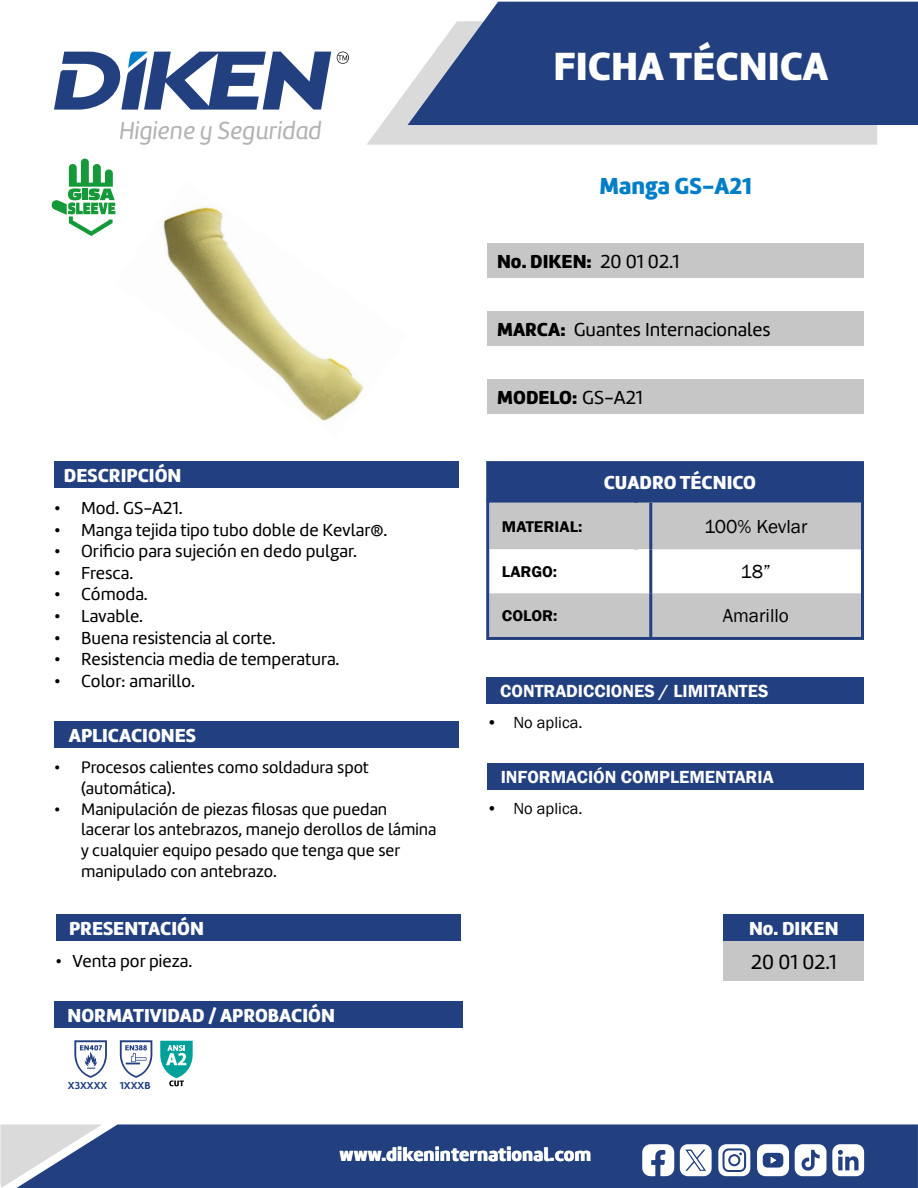
<style>
.page{position:relative;width:918px;height:1188px;background:#fff}
.page>*{position:absolute;margin:0;border:0;box-sizing:border-box;transform-origin:0 0}
.t1{font:40.8px "Amelia Basic Black";color:#fff}
.t2{font:25.5px "Amelia Basic Italic";color:#b3b2b2}
.t3{font:24px "Amelia Basic Black";color:#007fc8}
.t4{font:21px "Amelia Basic";color:#000}
.t5{font:19.5px "Amelia Basic Black";color:#fff}
.t6{font:19.5px "Amelia Basic Black";color:#000}
.t7{font:19.5px "Amelia Basic";color:#000}
.t8{font:19.35px "Franklin Gothic";color:#000}
.t9{font:18px "Amelia Basic";color:#000}
.t10{font:600 18px "Franklin Gothic";color:#fff}
.t11{font:17.25px/20.7px "Amelia Basic";color:#000}
.t12{font:16.5px "Franklin Gothic";color:#000}
.t13{font:600 15.9px "Franklin Gothic";color:#000;scale:1.05 1}
.t14{font:10.5px "Amelia Basic Bold";color:#223f80}
.s1{font-family:"Amelia Basic"}
.s2{font-family:"Amelia Basic Black"}
</style>
<div class="page">
<div style="left:102px;top:1124px;width:816px;height:64px;background:#223f80"></div>
<svg style="left:0;top:1124px;width:102px;height:64px;background:#9ea8bf"></svg>
<svg style="left:367px;top:88px;width:510px;height:57px;background:#ddddde"></svg>
<svg style="left:408px;top:2px;width:510px;height:123px;background:#36508b"></svg>
<svg style="left:54px;top:51px;width:277px;height:59px"></svg>
<svg style="left:337px;top:52px;width:12px;height:12px"></svg>
<svg style="left:680px;top:1144px;width:32px;height:32px"></svg>
<svg style="left:642px;top:1144px;width:32px;height:32px"></svg>
<svg style="left:718px;top:1144px;width:32px;height:32px"></svg>
<div style="left:730px;top:1156px;width:8px;height:8px;background:#fff;border-radius:50%"></div>
<svg style="left:757px;top:1144px;width:32px;height:32px"></svg>
<svg style="left:795px;top:1144px;width:69px;height:32px"></svg>
<div style="left:486px;top:461px;width:378px;height:37px;background:#223f80"></div>
<div style="left:487px;top:244px;width:377px;height:34px;background:#c6c6c6"></div>
<div style="left:487px;top:312px;width:377px;height:34px;background:#c6c6c6"></div>
<div style="left:487px;top:379px;width:377px;height:34px;background:#c6c6c6"></div>
<div style="left:54px;top:461px;width:405px;height:27px;background:#223f80"></div>
<div style="left:54px;top:721px;width:405px;height:26px;background:#223f80"></div>
<div style="left:56px;top:914px;width:405px;height:27px;background:#223f80"></div>
<svg style="left:486px;top:498px;width:378px;height:142px"></svg>
<div style="left:724px;top:914px;width:140px;height:27px;background:#223f80"></div>
<div style="left:724px;top:941px;width:140px;height:40px;background:#c6c6c6"></div>
<img style="left:115px;top:202px;width:249px;height:219px">
<svg style="left:52px;top:158px;width:63px;height:78px"></svg>
<div style="left:54px;top:1001px;width:408px;height:27px;background:#223f80"></div>
<svg style="left:120px;top:1040px;width:32px;height:38px"></svg>
<svg style="left:74px;top:1040px;width:33px;height:38px"></svg>
<svg style="left:160px;top:1041px;width:33px;height:45px"></svg>
<div style="left:487px;top:677px;width:377px;height:26px;background:#223f80"></div>
<div style="left:487px;top:763px;width:377px;height:27px;background:#223f80"></div>
<h2 class="t2" style="left:119px;top:116px;width:204px">Higiene y Seguridad</h2>
<p class="t5" style="left:64px;top:463px;width:119px">DESCRIPCIÓN</p>
<p class="t9" style="left:54px;top:498px;width:130px">• Mod. GS-A21.</p>
<p class="t9" style="left:54px;top:519px;width:335px">• Manga tejida tipo tubo doble de Kevlar®.</p>
<p class="t9" style="left:54px;top:541px;width:305px">• Orificio para sujeción en dedo pulgar.</p>
<p class="t9" style="left:54px;top:562px;width:81px">• Fresca.</p>
<p class="t9" style="left:54px;top:584px;width:95px">• Cómoda.</p>
<p class="t9" style="left:54px;top:606px;width:90px">• Lavable.</p>
<p class="t9" style="left:54px;top:627px;width:223px">• Buena resistencia al corte.</p>
<p class="t9" style="left:54px;top:649px;width:287px">• Resistencia media de temperatura.</p>
<p class="t9" style="left:54px;top:670px;width:142px">• Color: amarillo.</p>
<p class="t5" style="left:69px;top:723px;width:129px">APLICACIONES</p>
<p class="t11" style="left:81px;top:757px;width:289px;text-indent:-27px">• Procesos calientes como soldadura spot (automática).</p>
<p class="t11" style="left:81px;top:799px;width:357px;text-indent:-27px">• Manipulación de piezas filosas que puedan lacerar los antebrazos, manejo derollos de lámina y cualquier equipo pesado que tenga que ser manipulado con antebrazo.</p>
<p class="t5" style="left:69px;top:916px;width:136px">PRESENTACIÓN</p>
<p class="t9" style="left:56px;top:951px;width:138px">• Venta por pieza.</p>
<p class="t5" style="left:67px;top:1003px;width:269px">NORMATIVIDAD / APROBACIÓN</p>
<p class="t14" style="left:68px;top:1079px;width:84px">X3XXXX 1XXXB</p>
<h1 class="t1" style="left:553px;top:41px;width:276px">FICHA TÉCNICA</h1>
<h3 class="t3" style="left:599px;top:171px;width:154px">Manga GS-A21</h3>
<p class="t6" style="left:497px;top:250px;width:184px">No. DIKEN: <span class="s1">20 01 02.1</span></p>
<p class="t7" style="left:497px;top:318px;width:275px"><span class="s2">MARCA:</span> Guantes Internacionales</p>
<p class="t6" style="left:497px;top:385px;width:147px">MODELO: <span class="s1">GS-A21</span></p>
<p class="t5" style="left:604px;top:470px;width:154px">CUADRO TÉCNICO</p>
<p class="t13" style="left:502px;top:517px;width:78px">MATERIAL:</p>
<p class="t8" style="left:704px;top:514px;width:105px">100% Kevlar</p>
<p class="t13" style="left:502px;top:562px;width:54px">LARGO:</p>
<p class="t8" style="left:741px;top:560px;width:32px">18”</p>
<p class="t13" style="left:502px;top:606px;width:55px">COLOR:</p>
<p class="t8" style="left:723px;top:603px;width:68px">Amarillo</p>
<p class="t10" style="left:500px;top:679px;width:270px">CONTRADICCIONES / LIMITANTES</p>
<p class="t12" style="left:486px;top:712px;width:98px">• No aplica.</p>
<p class="t10" style="left:501px;top:765px;width:274px">INFORMACIÓN COMPLEMENTARIA</p>
<p class="t12" style="left:486px;top:798px;width:98px">• No aplica.</p>
<p class="t5" style="left:749px;top:917px;width:91px">No. DIKEN</p>
<p class="t4" style="left:751px;top:950px;width:87px">20 01 02.1</p>
<p class="t5" style="left:340px;top:1143px;width:253px">www.dikeninternational.com</p>
</div>
